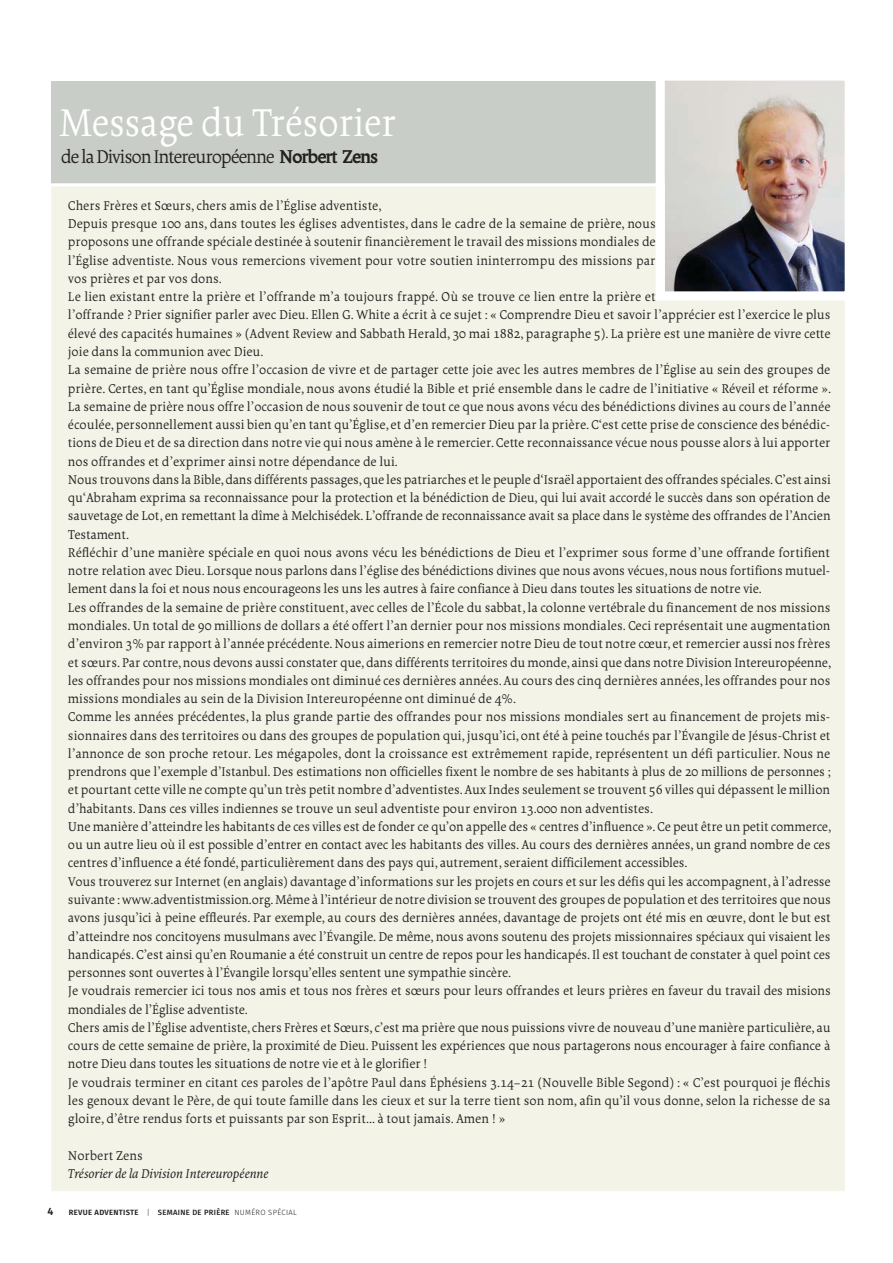
<style>
.page{position:relative;width:893px;height:1263px;background:#fff}
.page>*{position:absolute;margin:0;border:0;box-sizing:border-box;transform-origin:0 0}
.t1{font:41.55px "Borges Blanca";letter-spacing:-.015em;color:#fff;scale:.95 1}
.t2{font:19.8px "Borges Blanca";letter-spacing:-.06em;color:#231f20}
.t3{font:13.65px/18.3px "Borges Blanca";letter-spacing:-.01em;color:#231f20}
.t4{font:italic 13.65px "Borges Blanca";color:#231f20}
.t5{font:600 10.65px "Fira Sans";color:#231f20}
.t6{font:600 7.65px "Fira Sans";letter-spacing:.04em;color:#231f20}
.s1{font-family:"Borges Negra"}
.s2{font-weight:300}
.s3{font-weight:500}
</style>
<div class="page">
<div style="left:49px;top:79px;width:800px;height:220px;background:#c9cdc7"></div>
<div style="left:50px;top:185px;width:796px;height:1008px;background:#f4f3e7"></div>
<img style="left:666px;top:81px;width:178px;height:210px">
<div style="left:656px;top:71px;width:198px;height:230px;border:9px solid #fff"></div>
<h1 class="t1" style="left:59px;top:107px;width:357px">Message du Trésorier</h1>
<h2 class="t2" style="left:61px;top:149px;width:319px">de la Divison Intereuropéenne <span class="s1">Norbert Zens</span></h2>
<p class="t3" style="left:68px;top:197px;width:765px">Chers Frères et Sœurs, chers amis de l’Église adventiste,<br>Depuis presque 100 ans, dans toutes les églises adventistes, dans le cadre de la semaine de prière, nous<br>proposons une offrande spéciale destinée à soutenir financièrement le travail des missions mondiales de<br>l’Église adventiste. Nous vous remercions vivement pour votre soutien ininterrompu des missions par<br>vos prières et par vos dons.<br>Le lien existant entre la prière et l’offrande m’a toujours frappé. Où se trouve ce lien entre la prière et<br>l’offrande ? Prier signifier parler avec Dieu. Ellen G. White a écrit à ce sujet : « Comprendre Dieu et savoir l’apprécier est l’exercice le plus élevé des capacités humaines » (Advent Review and Sabbath Herald, 30 mai 1882, paragraphe 5). La prière est une manière de vivre cette joie dans la communion avec Dieu.<br>La semaine de prière nous offre l’occasion de vivre et de partager cette joie avec les autres membres de l’Église au sein des groupes de prière. Certes, en tant qu’Église mondiale, nous avons étudié la Bible et prié ensemble dans le cadre de l’initiative « Réveil et réforme ».<br>La semaine de prière nous offre l’occasion de nous souvenir de tout ce que nous avons vécu des bénédictions divines au cours de l’année écoulée, personnellement aussi bien qu’en tant qu’Église, et d’en remercier Dieu par la prière. C‘est cette prise de conscience des bénédic&shy;tions de Dieu et de sa direction dans notre vie qui nous amène à le remercier. Cette reconnaissance vécue nous pousse alors à lui apporter nos offrandes et d’exprimer ainsi notre dépendance de lui.<br>Nous trouvons dans la Bible, dans différents passages, que les patriarches et le peuple d‘Israël apportaient des offrandes spéciales. C’est ainsi qu‘Abraham exprima sa reconnaissance pour la protection et la bénédiction de Dieu, qui lui avait accordé le succès dans son opération de sauvetage de Lot, en remettant la dîme à Melchisédek. L’offrande de reconnaissance avait sa place dans le système des offrandes de l’Ancien Testament.<br>Réfléchir d’une manière spéciale en quoi nous avons vécu les bénédictions de Dieu et l’exprimer sous forme d’une offrande fortifient notre relation avec Dieu. Lorsque nous parlons dans l’église des bénédictions divines que nous avons vécues, nous nous fortifions mutuel&shy;lement dans la foi et nous nous encourageons les uns les autres à faire confiance à Dieu dans toutes les situations de notre vie.<br>Les offrandes de la semaine de prière constituent, avec celles de l’École du sabbat, la colonne vertébrale du financement de nos missions mondiales. Un total de 90 millions de dollars a été offert l’an dernier pour nos missions mondiales. Ceci représentait une augmentation d’environ 3% par rapport à l’année précédente. Nous aimerions en remercier notre Dieu de tout notre cœur, et remercier aussi nos frères et sœurs. Par contre, nous devons aussi constater que, dans différents territoires du monde, ainsi que dans notre Division Intereuropéenne, les offrandes pour nos missions mondiales ont diminué ces dernières années. Au cours des cinq dernières années, les offrandes pour nos missions mondiales au sein de la Division Intereuropéenne ont diminué de 4%.<br>Comme les années précédentes, la plus grande partie des offrandes pour nos missions mondiales sert au financement de projets mis&shy;sionnaires dans des territoires ou dans des groupes de population qui, jusqu’ici, ont été à peine touchés par l’Évangile de Jésus-Christ et l’annonce de son proche retour. Les mégapoles, dont la croissance est extrêmement rapide, représentent un défi particulier. Nous ne prendrons que l’exemple d’Istanbul. Des estimations non officielles fixent le nombre de ses habitants à plus de 20 millions de personnes ; et pourtant cette ville ne compte qu’un très petit nombre d’adventistes. Aux Indes seulement se trouvent 56 villes qui dépassent le million d’habitants. Dans ces villes indiennes se trouve un seul adventiste pour environ 13.000 non adventistes.<br>Une manière d’atteindre les habitants de ces villes est de fonder ce qu’on appelle des « centres d’influence ». Ce peut être un petit commerce, ou un autre lieu où il est possible d’entrer en contact avec les habitants des villes. Au cours des dernières années, un grand nombre de ces centres d’influence a été fondé, particulièrement dans des pays qui, autrement, seraient difficilement accessibles.<br>Vous trouverez sur Internet (en anglais) davantage d’informations sur les projets en cours et sur les défis qui les accompagnent, à l’adresse suivante : www.adventistmission.org. Même à l’intérieur de notre division se trouvent des groupes de population et des territoires que nous avons jusqu’ici à peine effleurés. Par exemple, au cours des dernières années, davantage de projets ont été mis en œuvre, dont le but est d’atteindre nos concitoyens musulmans avec l’Évangile. De même, nous avons soutenu des projets missionnaires spéciaux qui visaient les handicapés. C’est ainsi qu’en Roumanie a été construit un centre de repos pour les handicapés. Il est touchant de constater à quel point ces personnes sont ouvertes à l’Évangile lorsqu’elles sentent une sympathie sincère.<br>Je voudrais remercier ici tous nos amis et tous nos frères et sœurs pour leurs offrandes et leurs prières en faveur du travail des misions mondiales de l’Église adventiste.<br>Chers amis de l’Église adventiste, chers Frères et Sœurs, c’est ma prière que nous puissions vivre de nouveau d’une manière particulière, au cours de cette semaine de prière, la proximité de Dieu. Puissent les expériences que nous partagerons nous encourager à faire confiance à notre Dieu dans toutes les situations de notre vie et à le glorifier !<br>Je voudrais terminer en citant ces paroles de l’apôtre Paul dans Éphésiens 3.14–21 (Nouvelle Bible Segond) : « C’est pourquoi je fléchis les genoux devant le Père, de qui toute famille dans les cieux et sur la terre tient son nom, afin qu’il vous donne, selon la richesse de sa gloire, d’être rendus forts et puissants par son Esprit... à tout jamais. Amen ! »</p>
<p class="t3" style="left:68px;top:1147px;width:76px">Norbert Zens</p>
<p class="t4" style="left:68px;top:1168px;width:202px">Trésorier de la Division Intereuropéenne</p>
<p class="t5" style="left:48px;top:1208px;width:7px">4</p>
<p class="t6" style="left:69px;top:1210px;width:229px">REVUE ADVENTISTE <span class="s2">|</span> <span class="s3">SEMAINE DE PRIÈRE</span> <span class="s2">NUMÉRO SPÉCIAL</span></p>
</div>
